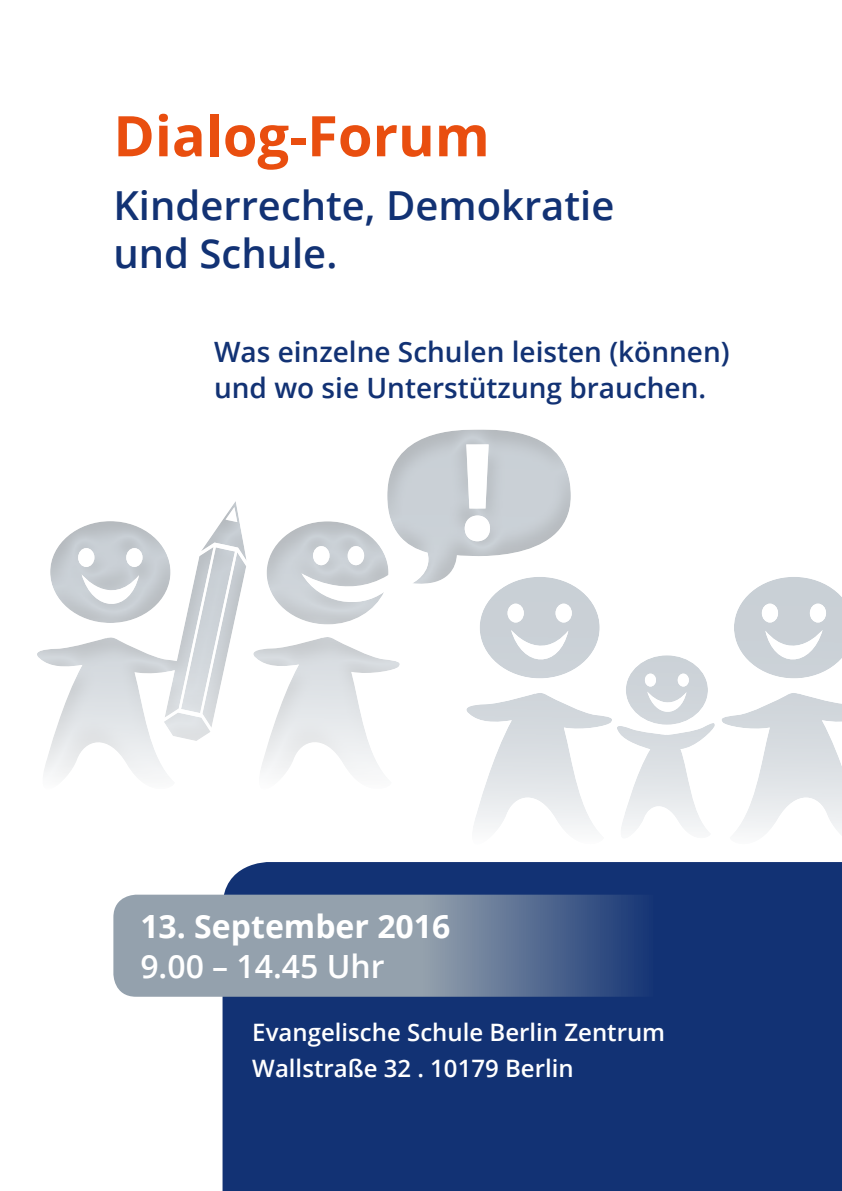
<style>
.page{position:relative;width:842px;height:1191px;background:#fff}
.page>*{position:absolute;margin:0;border:0;box-sizing:border-box;transform-origin:0 0}
.t1{font:700 56px "Open Sans";color:#e94e0f}
.t2{font:600 40px/48px "Open Sans";color:#123274}
.t3{font:700 32px "Open Sans";color:#fff}
.t4{font:600 32px "Open Sans";color:#fff}
.t5{font:600 28px/36px "Open Sans";color:#123274}
.t6{font:600 24px/36px "Open Sans";color:#fff}
</style>
<div class="page">
<div style="left:223px;top:862px;width:619px;height:329px;background:#123274"></div>
<svg style="left:113px;top:894px;width:540px;height:102px;background:#7889a1"></svg>
<div style="left:35px;top:499px;width:213px;height:293px;background:#000;opacity:.28"></div>
<div style="left:251px;top:427px;width:321px;height:364px;background:#000;opacity:.28"></div>
<div style="left:464px;top:576px;width:378px;height:271px;background:#000;opacity:.28"></div>
<h1 class="t1" style="left:113px;top:96px;width:378px">Dialog-Forum</h1>
<h2 class="t2" style="left:113px;top:181px;width:502px">Kinderrechte, Demokratie und Schule.</h2>
<p class="t5" style="left:214px;top:333px;width:517px">Was einzelne Schulen leisten (können) und wo sie Unterstützung brauchen.</p>
<p class="t3" style="left:140px;top:903px;width:312px">13. September 2016</p>
<p class="t4" style="left:140px;top:944px;width:246px">9.00 – 14.45 Uhr</p>
<p class="t6" style="left:252px;top:1013px;width:414px">Evangelische Schule Berlin Zentrum<br>Wallstraße 32 . 10179 Berlin</p>
</div>
